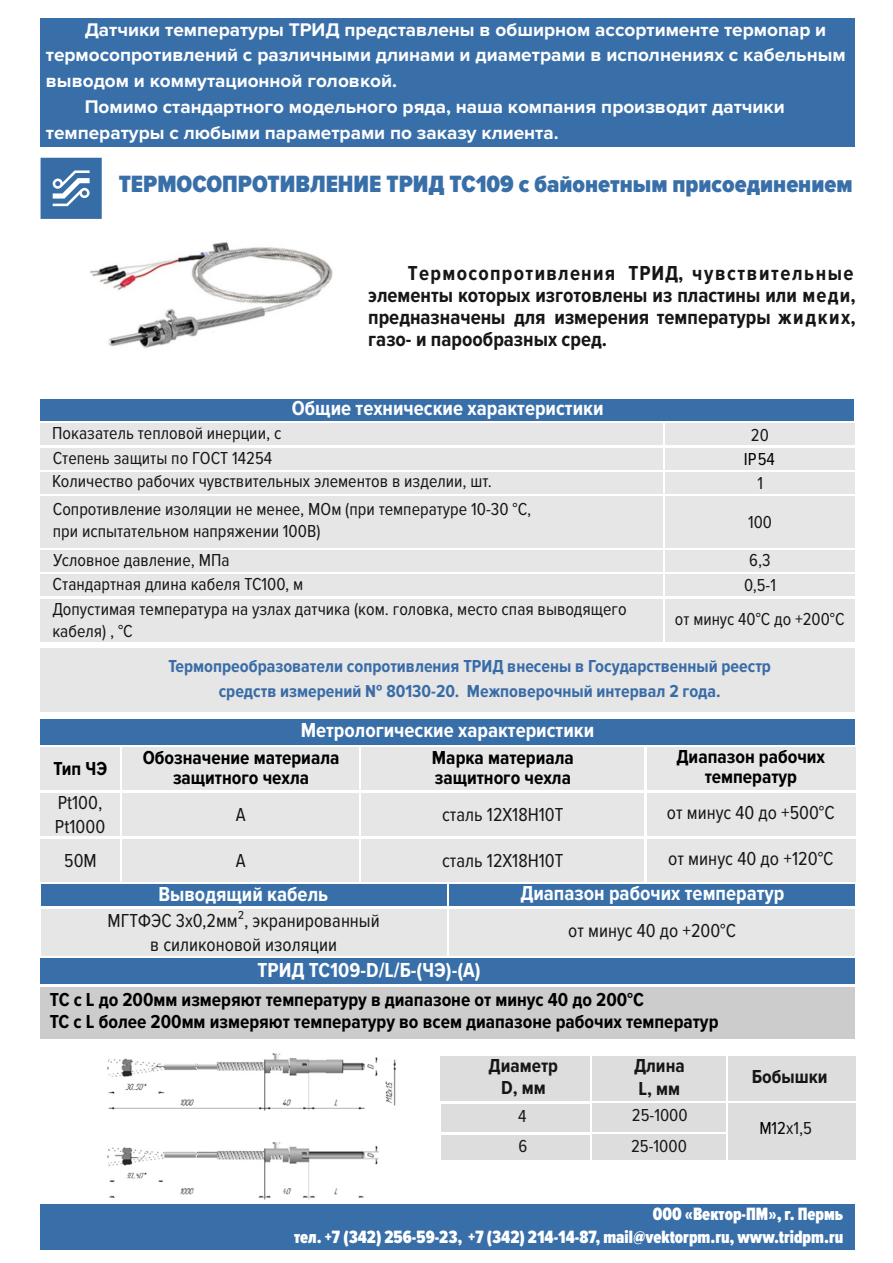
<style>
.page{position:relative;width:893px;height:1263px;background:#fff}
.page>*{position:absolute;margin:0;border:0;box-sizing:border-box;transform-origin:0 0}
.t1{font:900 24.45px "Proxima Nova Cond";color:#396fa9}
.t2{font:700 21px/21.9px "Proxima Nova Cond";color:#151616;text-align:justify}
.t3{font:700 21px "Proxima Nova Cond";color:#fff}
.t4{font:700 19.5px/20.4px "Proxima Nova Cond";color:#000;text-align:center}
.t5{font:19.5px/23.7px "Proxima Nova Cond";color:#151616}
.t6{font:700 19.5px/21.5px "Proxima Nova Cond";color:#151616;text-align:center}
.t7{font:700 19.05px "Proxima Nova";color:#fff}
.t8{font:900 18.45px/22.5px "Proxima Nova Ex Cn";color:#fff;text-align:right}
.t9{font:18px/21.9px "Proxima Nova Cond";color:#151616}
.t10{font:700 18px/25.7px "Proxima Nova Cond";color:#396ca7;text-align:center}
.t11{font:18px "Proxima Nova Cond";color:#000}
.s1{color:#000}
</style>
<div class="page">
<div style="left:41px;top:18px;width:814px;height:129px;background:#396fa9"></div>
<svg style="left:41px;top:158px;width:61px;height:61px;background:#5281b2"></svg>
<div style="left:41px;top:399px;width:813px;height:21px;background:#396fa9"></div>
<div style="left:40px;top:424px;width:622px;height:21px;background:#e6e6e6"></div>
<div style="left:665px;top:424px;width:190px;height:21px;background:#e6e6e6"></div>
<div style="left:40px;top:448px;width:622px;height:21px;background:#e6e6e6"></div>
<div style="left:40px;top:472px;width:622px;height:21px;background:#e6e6e6"></div>
<div style="left:665px;top:448px;width:190px;height:21px;background:#e6e6e6"></div>
<div style="left:665px;top:472px;width:190px;height:21px;background:#e6e6e6"></div>
<div style="left:40px;top:496px;width:622px;height:51px;background:#e6e6e6"></div>
<div style="left:665px;top:496px;width:190px;height:51px;background:#e6e6e6"></div>
<div style="left:40px;top:550px;width:622px;height:22px;background:#e6e6e6"></div>
<div style="left:665px;top:550px;width:190px;height:22px;background:#e6e6e6"></div>
<div style="left:40px;top:575px;width:622px;height:21px;background:#e6e6e6"></div>
<div style="left:665px;top:575px;width:190px;height:21px;background:#e6e6e6"></div>
<div style="left:40px;top:599px;width:622px;height:43px;background:#e6e6e6"></div>
<div style="left:665px;top:599px;width:190px;height:43px;background:#e6e6e6"></div>
<img style="left:90px;top:242px;width:243px;height:106px">
<div style="left:40px;top:719px;width:815px;height:25px;background:#396fa9"></div>
<div style="left:40px;top:958px;width:815px;height:26px;background:#396fa9"></div>
<img style="left:93px;top:1053px;width:317px;height:152px">
<div style="left:441px;top:1104px;width:148px;height:28px;background:#ddd"></div>
<div style="left:592px;top:1103px;width:133px;height:29px;background:#ddd"></div>
<div style="left:728px;top:1103px;width:128px;height:56px;background:#ddd"></div>
<div style="left:441px;top:1135px;width:148px;height:25px;background:#ddd"></div>
<div style="left:592px;top:1134px;width:133px;height:26px;background:#ddd"></div>
<div style="left:41px;top:839px;width:79px;height:42px;background:#e6e6e6"></div>
<div style="left:123px;top:839px;width:236px;height:42px;background:#e6e6e6"></div>
<div style="left:362px;top:839px;width:282px;height:42px;background:#e6e6e6"></div>
<div style="left:647px;top:839px;width:208px;height:42px;background:#e6e6e6"></div>
<div style="left:41px;top:909px;width:406px;height:46px;background:#e6e6e6"></div>
<div style="left:450px;top:909px;width:405px;height:46px;background:#e6e6e6"></div>
<div style="left:41px;top:747px;width:79px;height:43px;background:#e6e6e6"></div>
<div style="left:123px;top:747px;width:236px;height:43px;background:#e6e6e6"></div>
<div style="left:362px;top:747px;width:282px;height:43px;background:#e6e6e6"></div>
<div style="left:647px;top:747px;width:208px;height:43px;background:#e6e6e6"></div>
<div style="left:41px;top:793px;width:79px;height:43px;background:#e6e6e6"></div>
<div style="left:41px;top:884px;width:406px;height:22px;background:#396fa9"></div>
<div style="left:123px;top:793px;width:236px;height:43px;background:#e6e6e6"></div>
<div style="left:362px;top:793px;width:282px;height:43px;background:#e6e6e6"></div>
<div style="left:647px;top:793px;width:208px;height:43px;background:#e6e6e6"></div>
<div style="left:450px;top:884px;width:405px;height:22px;background:#396fa9"></div>
<div style="left:40px;top:987px;width:815px;height:52px;background:#ccc"></div>
<div style="left:41px;top:648px;width:814px;height:63px;background:#e6e6e6"></div>
<div style="left:728px;top:1056px;width:128px;height:44px;background:#ddd"></div>
<div style="left:592px;top:1056px;width:134px;height:44px;background:#ddd"></div>
<div style="left:441px;top:1056px;width:149px;height:44px;background:#ddd"></div>
<div style="left:41px;top:1205px;width:814px;height:45px;background:#396fa9"></div>
<p class="t7" style="left:85px;top:20px;width:743px">Датчики температуры ТРИД представлены в обширном ассортименте термопар и</p>
<p class="t7" style="left:46px;top:46px;width:801px">термосопротивлений с различными длинами и диаметрами в исполнениях с кабельным</p>
<p class="t7" style="left:46px;top:72px;width:353px">выводом и коммутационной головкой.</p>
<p class="t7" style="left:85px;top:98px;width:702px">Помимо стандартного модельного ряда, наша компания производит датчики</p>
<p class="t7" style="left:46px;top:124px;width:514px">температуры с любыми параметрами по заказу клиента.</p>
<h1 class="t1" style="left:119px;top:172px;width:735px">ТЕРМОСОПРОТИВЛЕНИЕ ТРИД ТС109 с байонетным присоединением</h1>
<p class="t2" style="left:368px;top:263px;width:489px;text-indent:40px">Термосопротивления ТРИД, чувствительные элементы которых изготовлены из пластины или меди, предназначены для измерения температуры жидких, газо- и парообразных сред.</p>
<p class="t3" style="left:292px;top:398px;width:313px">Общие технические характеристики</p>
<p class="t9" style="left:52px;top:423px;width:230px">Показатель тепловой инерции, с</p>
<p class="t9" style="left:751px;top:425px;width:19px">20</p>
<p class="t9" style="left:52px;top:447px;width:441px;line-height:23.5px">Степень защиты по ГОСТ 14254<br>Количество рабочих чувствительных элементов в изделии, шт.</p>
<p class="t11" style="left:744px;top:451px;width:33px">IP54</p>
<p class="t9" style="left:757px;top:473px;width:7px">1</p>
<p class="t9" style="left:53px;top:499px;width:480px">Сопротивление изоляции не менее, МОм (при температуре 10-30 °С, при испытательном напряжении 100В)</p>
<p class="t9" style="left:748px;top:512px;width:25px">100</p>
<p class="t9" style="left:54px;top:550px;width:177px">Условное давление, МПа</p>
<p class="t9" style="left:749px;top:550px;width:23px">6,3</p>
<p class="t9" style="left:53px;top:574px;width:252px">Стандартная длина кабеля ТС100, м</p>
<p class="t9" style="left:744px;top:574px;width:33px">0,5-1</p>
<p class="t9" style="left:52px;top:598px;width:576px">Допустимая температура на узлах датчика (ком. головка, место спая выводящего кабеля) , °C</p>
<p class="t9" style="left:675px;top:609px;width:171px">от минус 40°С до +200°С</p>
<p class="t10" style="left:168px;top:654px;width:604px">Термопреобразователи сопротивления ТРИД внесены в Государственный реестр средств измерений № 80130-20. Межповерочный интервал 2 года.</p>
<p class="t3" style="left:301px;top:720px;width:295px">Метрологические характеристики</p>
<p class="t4" style="left:143px;top:748px;width:198px">Обозначение материала защитного чехла</p>
<p class="t4" style="left:432px;top:748px;width:143px;text-align:left">Марка материала защитного чехла</p>
<p class="t4" style="left:676px;top:747px;width:150px">Диапазон рабочих температур</p>
<p class="t5" style="left:236px;top:803px;width:11px">А</p>
<p class="t5" style="left:442px;top:803px;width:123px">сталь 12Х18Н10Т</p>
<p class="t5" style="left:667px;top:801px;width:169px">от минус 40 до +500°С</p>
<p class="t5" style="left:236px;top:849px;width:11px">А</p>
<p class="t5" style="left:442px;top:849px;width:123px">сталь 12Х18Н10Т</p>
<p class="t5" style="left:668px;top:847px;width:167px">от минус 40 до +120°С</p>
<p class="t3" style="left:158px;top:884px;width:171px">Выводящий кабель</p>
<p class="t3" style="left:520px;top:883px;width:265px">Диапазон рабочих температур</p>
<p class="t5" style="left:568px;top:919px;width:169px">от минус 40 до +200°С</p>
<p class="t4" style="left:54px;top:759px;width:55px">Тип ЧЭ</p>
<p class="t5" style="left:55px;top:791px;width:52px">Pt100,<br>Pt1000</p>
<p class="t5" style="left:64px;top:849px;width:34px">50М</p>
<p class="t5" style="left:108px;top:910px;width:274px;text-align:center">МГТФЭС 3х0,2мм², экранированный в силиконовой изоляции</p>
<p class="t3" style="left:258px;top:960px;width:224px">ТРИД ТС109-D/L/Б-(ЧЭ)-(А)</p>
<p class="t4" style="left:50px;top:989px;width:670px;line-height:22.4px;text-align:left">ТС с L до 200мм измеряют температуру в диапазоне от минус 40 до 200°С<br>ТС с L более 200мм измеряют температуру во всем диапазоне рабочих температур</p>
<p class="t6" style="left:489px;top:1056px;width:71px">Диаметр<br>D, мм</p>
<p class="t6" style="left:634px;top:1054px;width:52px;line-height:23.7px;text-align:left">Длина<br>L, мм</p>
<p class="t6" style="left:752px;top:1066px;width:77px">Бобышки</p>
<p class="t9" style="left:518px;top:1101px;width:11px;line-height:30.2px">4<br>6</p>
<p class="t9" style="left:632px;top:1104px;width:57px">25-1000</p>
<p class="t9" style="left:631px;top:1136px;width:57px">25-1000</p>
<p class="t9" style="left:759px;top:1118px;width:54px"><span class="s1">М12</span>х1,5</p>
<p class="t8" style="left:294px;top:1204px;width:551px">ООО «Вектор-ПМ», г. Пермь<br>тел. +7 (342) 256-59-23, +7 (342) 214-14-87, mail@vektorpm.ru, www.tridpm.ru</p>
</div>
